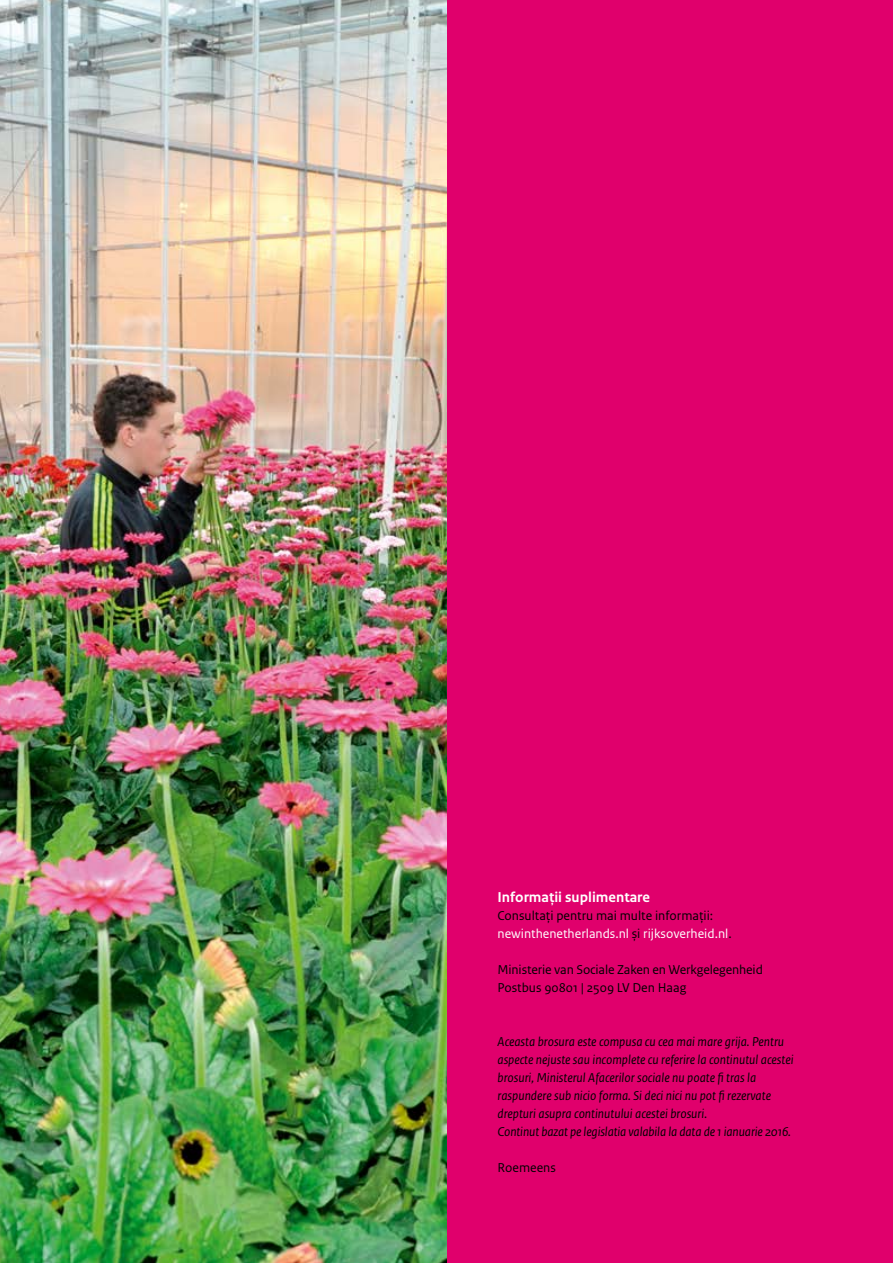
<style>
.page{position:relative;width:893px;height:1263px;background:#fff}
.page>*{position:absolute;margin:0;border:0;box-sizing:border-box;transform-origin:0 0}
._24_RO_Colofonkop{font:700 15px "Rijksoverheid Sans Text";color:#fff}
._10_RO_Broodtekst{font:italic 13.5px/18px "Rijksoverheid Sans Text";color:#000}
._10_RO_Broodtekst-2{font:13.5px/18px "Rijksoverheid Sans Text";color:#000}
.s1{color:#fff}
</style>
<div class="page">
<div style="left:446px;top:0;width:447px;height:1263px;background:#e0006c"></div>
<img style="left:0;top:0;width:446px;height:1263px">
<p class="_24_RO_Colofonkop" style="left:497px;top:888px;width:154px">Informaţii suplimentare</p>
<p class="_10_RO_Broodtekst-2" style="left:497px;top:907px;width:236px">Consultaţi pentru mai multe informaţii: <span class="s1">newinthenetherlands.nl</span> și <span class="s1">rijksoverheid.nl</span>.</p>
<p class="_10_RO_Broodtekst-2" style="left:497px;top:961px;width:267px">Ministerie van Sociale Zaken en Werkgelegenheid</p>
<p class="_10_RO_Broodtekst-2" style="left:497px;top:979px;width:190px">Postbus 90801 | 2509 LV Den Haag</p>
<p class="_10_RO_Broodtekst" style="left:497px;top:1033px;width:298px">Aceasta brosura este compusa cu cea mai mare grija. Pentru aspecte nejuste sau incomplete cu referire la continutul acestei brosuri, Ministerul Afacerilor sociale nu poate fi tras la raspundere sub nicio forma. Si deci nici nu pot fi rezervate drepturi asupra continutului acestei brosuri.</p>
<p class="_10_RO_Broodtekst" style="left:497px;top:1123px;width:295px">Continut bazat pe legislatia valabila la data de 1 ianuarie 2016.</p>
<p class="_10_RO_Broodtekst-2" style="left:497px;top:1159px;width:60px">Roemeens</p>
</div>
